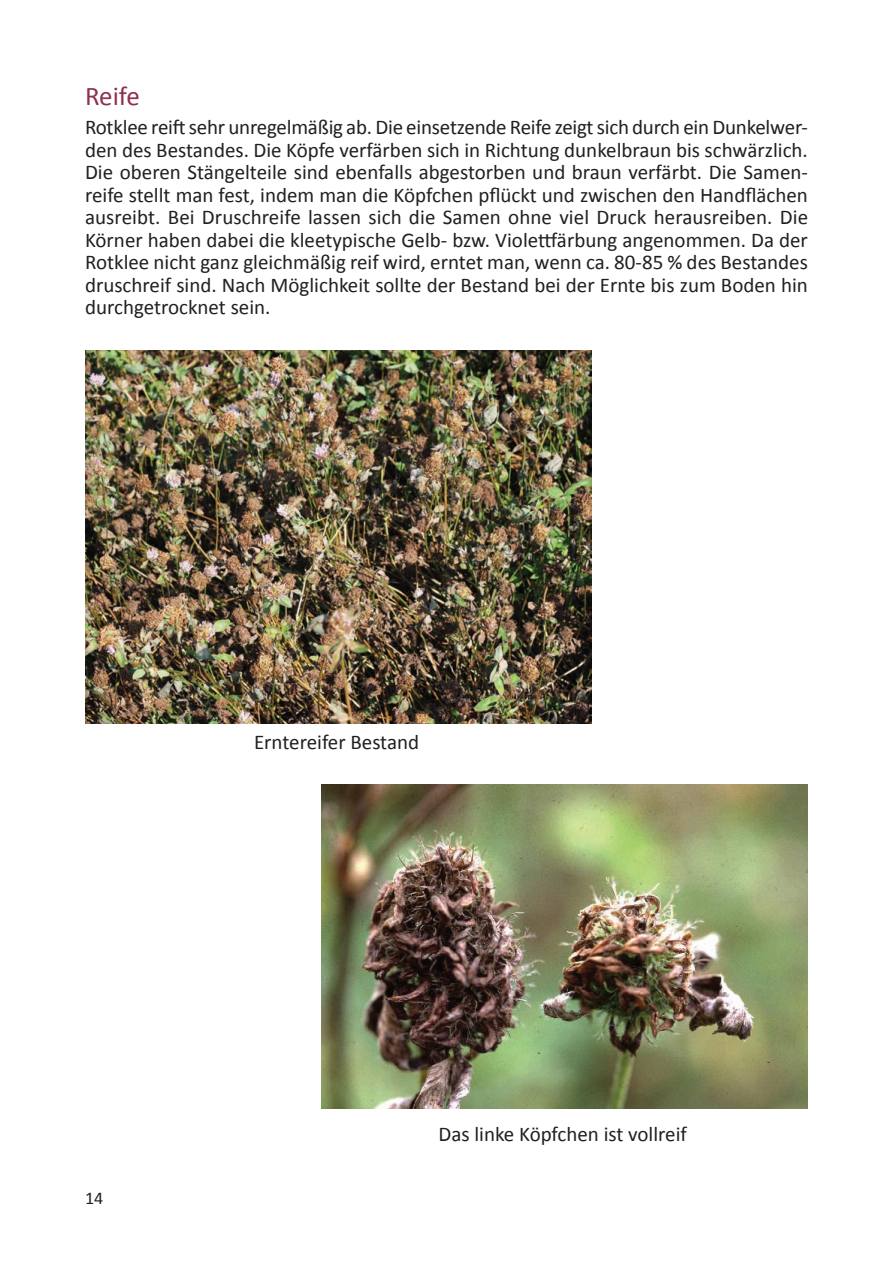
<style>
.page{position:relative;width:893px;height:1263px;background:#fff}
.page>*{position:absolute;margin:0;border:0;box-sizing:border-box;transform-origin:0 0}
.t1{font:27px "Calibri";letter-spacing:-.01em;color:#8d314c}
.t2{font:21px/22.5px "Calibri";color:#231f20;text-align:justify}
.t3{font:18px "Calibri";color:#231f20}
</style>
<div class="page">
<img style="left:85px;top:351px;width:506px;height:372px">
<img style="left:322px;top:785px;width:486px;height:324px">
<p class="t1" style="left:85px;top:79px;width:56px">Reife</p>
<p class="t2" style="left:85px;top:116px;width:725px">Rotklee reift sehr unregelmäßig ab. Die einsetzende Reife zeigt sich durch ein Dunkelwer&shy;den des Bestandes. Die Köpfe verfärben sich in Richtung dunkelbraun bis schwärzlich.<br>Die oberen Stängelteile sind ebenfalls abgestorben und braun verfärbt. Die Samen&shy;reife stellt man fest, indem man die Köpfchen pflückt und zwischen den Handflächen ausreibt. Bei Druschreife lassen sich die Samen ohne viel Druck herausreiben. Die Körner haben dabei die kleetypische Gelb- bzw. Violettfärbung angenommen. Da der Rotklee nicht ganz gleichmäßig reif wird, erntet man, wenn ca. 80-85 % des Bestandes druschreif sind. Nach Möglichkeit sollte der Bestand bei der Ernte bis zum Boden hin durchgetrocknet sein.</p>
<p class="t3" style="left:85px;top:1187px;width:20px">14</p>
<p class="t2" style="left:254px;top:731px;width:167px">Erntereifer Bestand</p>
<p class="t2" style="left:438px;top:1122px;width:250px">Das linke Köpfchen ist vollreif</p>
</div>
